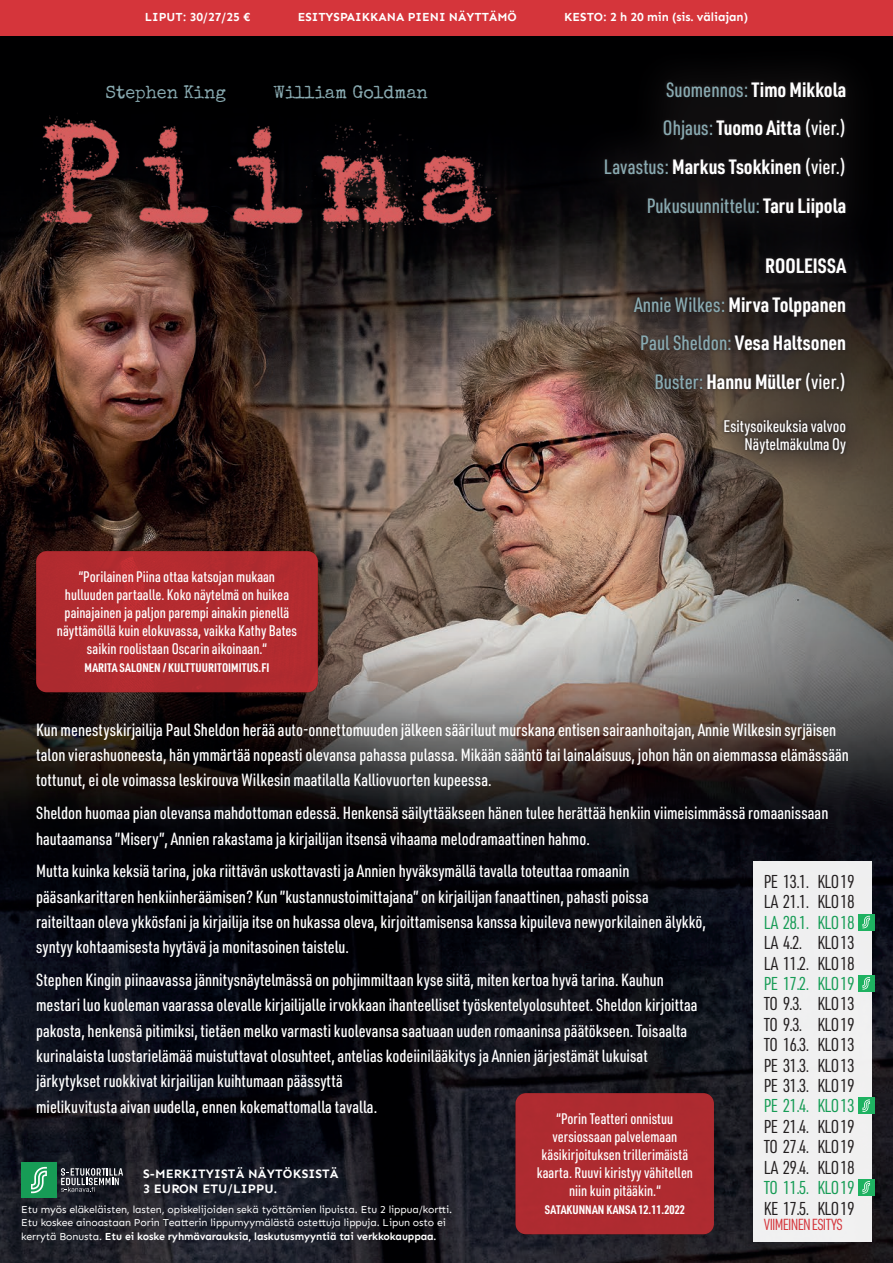
<style>
.page{position:relative;width:893px;height:1263px;background:#fff}
.page>*{position:absolute;margin:0;border:0;box-sizing:border-box;transform-origin:0 0}
.t1{font:700 20.4px "URWDIN Cond";color:#fff}
.t2{font:500 20.4px "URWDIN Cond";color:#89aab1}
.t3{font:18.3px "URWDIN Cond";letter-spacing:-.04em;color:#231f20}
.t4{font:18.3px "URWDIN Cond";letter-spacing:-.04em;color:#179c56}
.t5{font:18px "Special Elite";color:#89aab1}
.t6{font:500 17.25px/25.3px "URWDIN Cond";color:#fff}
.t7{font:500 16.5px/18px "URWDIN Cond";color:#fff;text-align:right}
.t8{font:15.75px "URWDIN Cond";letter-spacing:-.05em;color:#d5353b}
.t9{font:500 15px/18px "URWDIN Cond";color:#fff;text-align:center}
.t10{font:700 12.6px/15px "Sen";letter-spacing:.01em;color:#fff}
.t11{font:700 12.15px "URWDIN Cond";color:#fff}
.t12{font:700 12px "Sen";color:#fff}
.t13{font:10.5px/13.5px "Sen";letter-spacing:-.01em;color:#fff}
.s1{font-weight:500;color:#89aab1}
.s2{font-weight:500}
.s3{font-weight:700;color:#fff}
.s4{font-weight:700}
</style>
<div class="page">
<img style="left:0;top:35px;width:893px;height:1228px">
<div style="left:0;top:0;width:893px;height:35px;background:#d5353b"></div>
<div style="left:36px;top:551px;width:282px;height:141px;background:#b12b2f;border-radius:10px"></div>
<div style="left:515px;top:1093px;width:199px;height:141px;background:#ae2b30;border-radius:10px"></div>
<div style="left:21px;top:1162px;width:36px;height:36px;background:#179c56"></div>
<svg style="left:31px;top:1167px;width:16px;height:26px"></svg>
<svg style="left:61px;top:1168px;width:62px;height:24px"></svg>
<div style="left:564px;top:41px;width:322px;height:452px;background:#231f20;opacity:.75"></div>
<svg style="left:602px;top:78px;width:248px;height:379px;background:#29221f"></svg>
<img style="left:34px;top:63px;width:467px;height:181px">
<div style="left:753px;top:861px;width:118px;height:381px;background:#f0f0f1"></div>
<div style="left:858px;top:914px;width:17px;height:16px;background:#1eb261"></div>
<svg style="left:862px;top:916px;width:8px;height:12px"></svg>
<div style="left:858px;top:975px;width:17px;height:17px;background:#1eb261"></div>
<svg style="left:862px;top:977px;width:8px;height:12px"></svg>
<div style="left:858px;top:1097px;width:17px;height:17px;background:#1eb261"></div>
<svg style="left:862px;top:1099px;width:8px;height:13px"></svg>
<div style="left:858px;top:1179px;width:17px;height:17px;background:#1eb261"></div>
<svg style="left:862px;top:1181px;width:8px;height:12px"></svg>
<p class="t12" style="left:145px;top:10px;width:107px">LIPUT: 30/27/25 €</p>
<p class="t12" style="left:298px;top:10px;width:220px">ESITYSPAIKKANA PIENI NÄYTTÄMÖ</p>
<p class="t12" style="left:564px;top:10px;width:185px">KESTO: 2 h 20 min (sis. väliajan)</p>
<p class="t5" style="left:106px;top:80px;width:122px">Stephen King</p>
<p class="t5" style="left:273px;top:80px;width:156px">William Goldman</p>
<p class="t9" style="left:57px;top:567px;width:242px">“Porilainen Piina ottaa katsojan mukaan hulluuden partaalle. Koko näytelmä on huikea painajainen ja paljon parempi ainakin pienellä näyttämöllä kuin elokuvassa, vaikka Kathy Bates saikin roolistaan Oscarin aikoinaan.“</p>
<p class="t11" style="left:85px;top:660px;width:186px">MARITA SALONEN / KULTTUURITOIMITUS.FI</p>
<p class="t1" style="left:666px;top:75px;width:182px"><span class="s1">Suomennos:</span> Timo Mikkola</p>
<p class="t1" style="left:663px;top:114px;width:185px"><span class="s1">Ohjaus:</span> Tuomo Aitta <span class="s2">(vier.)</span></p>
<p class="t1" style="left:604px;top:153px;width:244px"><span class="s1">Lavastus:</span> Markus Tsokkinen <span class="s2">(vier.)</span></p>
<p class="t2" style="left:647px;top:192px;width:201px">Pukusuunnittelu: <span class="s3">Taru Liipola</span></p>
<p class="t1" style="left:765px;top:252px;width:82px">ROOLEISSA</p>
<p class="t1" style="left:634px;top:290px;width:214px"><span class="s1">Annie Wilkes:</span> Mirva Tolppanen</p>
<p class="t1" style="left:640px;top:329px;width:207px"><span class="s1">Paul Sheldon:</span> Vesa Haltsonen</p>
<p class="t1" style="left:654px;top:368px;width:193px"><span class="s1">Buster:</span> Hannu Müller <span class="s2">(vier.)</span></p>
<p class="t7" style="left:724px;top:417px;width:124px">Esitysoikeuksia valvoo<br>Näytelmäkulma Oy</p>
<p class="t6" style="left:36px;top:716px;width:814px">Kun menestyskirjailija Paul Sheldon herää auto-onnettomuuden jälkeen sääriluut murskana entisen sairaanhoitajan, Annie Wilkesin syrjäisen talon vierashuoneesta, hän ymmärtää nopeasti olevansa pahassa pulassa. Mikään sääntö tai lainalaisuus, johon hän on aiemmassa elämässään tottunut, ei ole voimassa leskirouva Wilkesin maatilalla Kalliovuorten kupeessa.</p>
<p class="t6" style="left:36px;top:800px;width:794px">Sheldon huomaa pian olevansa mahdottoman edessä. Henkensä säilyttääkseen hänen tulee herättää henkiin viimeisimmässä romaanissaan hautaamansa ”Misery”, Annien rakastama ja kirjailijan itsensä vihaama melodramaattinen hahmo.</p>
<p class="t6" style="left:36px;top:858px;width:671px">Mutta kuinka keksiä tarina, joka riittävän uskottavasti ja Annien hyväksymällä tavalla toteuttaa romaanin pääsankarittaren henkiinheräämisen? Kun ”kustannustoimittajana” on kirjailijan fanaattinen, pahasti poissa raiteiltaan oleva ykkösfani ja kirjailija itse on hukassa oleva, kirjoittamisensa kanssa kipuileva newyorkilainen älykkö, syntyy kohtaamisesta hyytävä ja monitasoinen taistelu.</p>
<p class="t6" style="left:36px;top:967px;width:663px">Stephen Kingin piinaavassa jännitysnäytelmässä on pohjimmiltaan kyse siitä, miten kertoa hyvä tarina. Kauhun mestari luo kuoleman vaarassa olevalle kirjailijalle irvokkaan ihanteelliset työskentelyolosuhteet. Sheldon kirjoittaa pakosta, henkensä pitimiksi, tietäen melko varmasti kuolevansa saatuaan uuden romaaninsa päätökseen. Toisaalta kurinalaista luostarielämää muistuttavat olosuhteet, antelias kodeiinilääkitys ja Annien järjestämät lukuisat järkytykset ruokkivat kirjailijan kuihtumaan päässyttä<br>mielikuvitusta aivan uudella, ennen kokemattomalla tavalla.</p>
<p class="t3" style="left:764px;top:869px;width:92px">PE 13.1. KLO 19</p>
<p class="t3" style="left:764px;top:890px;width:92px">LA 21.1. KLO 18</p>
<p class="t4" style="left:764px;top:910px;width:92px">LA 28.1. KLO 18</p>
<p class="t3" style="left:764px;top:931px;width:92px">LA 4.2. KLO 13</p>
<p class="t3" style="left:764px;top:951px;width:92px">LA 11.2. KLO 18</p>
<p class="t4" style="left:764px;top:971px;width:92px">PE 17.2. KLO 19</p>
<p class="t3" style="left:764px;top:992px;width:92px">TO 9.3. KLO 13</p>
<p class="t3" style="left:764px;top:1012px;width:92px">TO 9.3. KLO 19</p>
<p class="t3" style="left:764px;top:1033px;width:92px">TO 16.3. KLO 13</p>
<p class="t3" style="left:764px;top:1053px;width:92px">PE 31.3. KLO 13</p>
<p class="t3" style="left:764px;top:1073px;width:92px">PE 31.3. KLO 19</p>
<p class="t4" style="left:764px;top:1094px;width:92px">PE 21.4. KLO 13</p>
<p class="t3" style="left:764px;top:1114px;width:92px">PE 21.4. KLO 19</p>
<p class="t3" style="left:764px;top:1135px;width:92px">TO 27.4. KLO 19</p>
<p class="t3" style="left:764px;top:1155px;width:92px">LA 29.4. KLO 18</p>
<p class="t4" style="left:764px;top:1175px;width:92px">TO 11.5. KLO 19</p>
<p class="t3" style="left:764px;top:1196px;width:92px">KE 17.5. KLO 19</p>
<p class="t8" style="left:764px;top:1214px;width:81px">VIIMEINEN ESITYS</p>
<p class="t9" style="left:537px;top:1109px;width:158px">“Porin Teatteri onnistuu versiossaan palvelemaan käsikirjoituksen trillerimäistä kaarta. Ruuvi kiristyy vähitellen niin kuin pitääkin.“</p>
<p class="t11" style="left:545px;top:1202px;width:142px">SATAKUNNAN KANSA 12.11.2022</p>
<p class="t10" style="left:143px;top:1166px;width:197px">S-MERKITYISTÄ NÄYTÖKSISTÄ<br>3 EURON ETU/LIPPU.</p>
<p class="t13" style="left:21px;top:1202px;width:433px">Etu myös eläkeläisten, lasten, opiskelijoiden sekä työttömien lipuista. Etu 2 lippua/kortti.<br>Etu koskee ainoastaan Porin Teatterin lippumyymälästä ostettuja lippuja. Lipun osto ei kerrytä Bonusta. <span class="s4">Etu ei koske ryhmävarauksia, laskutusmyyntiä tai verkkokauppaa.</span></p>
</div>
